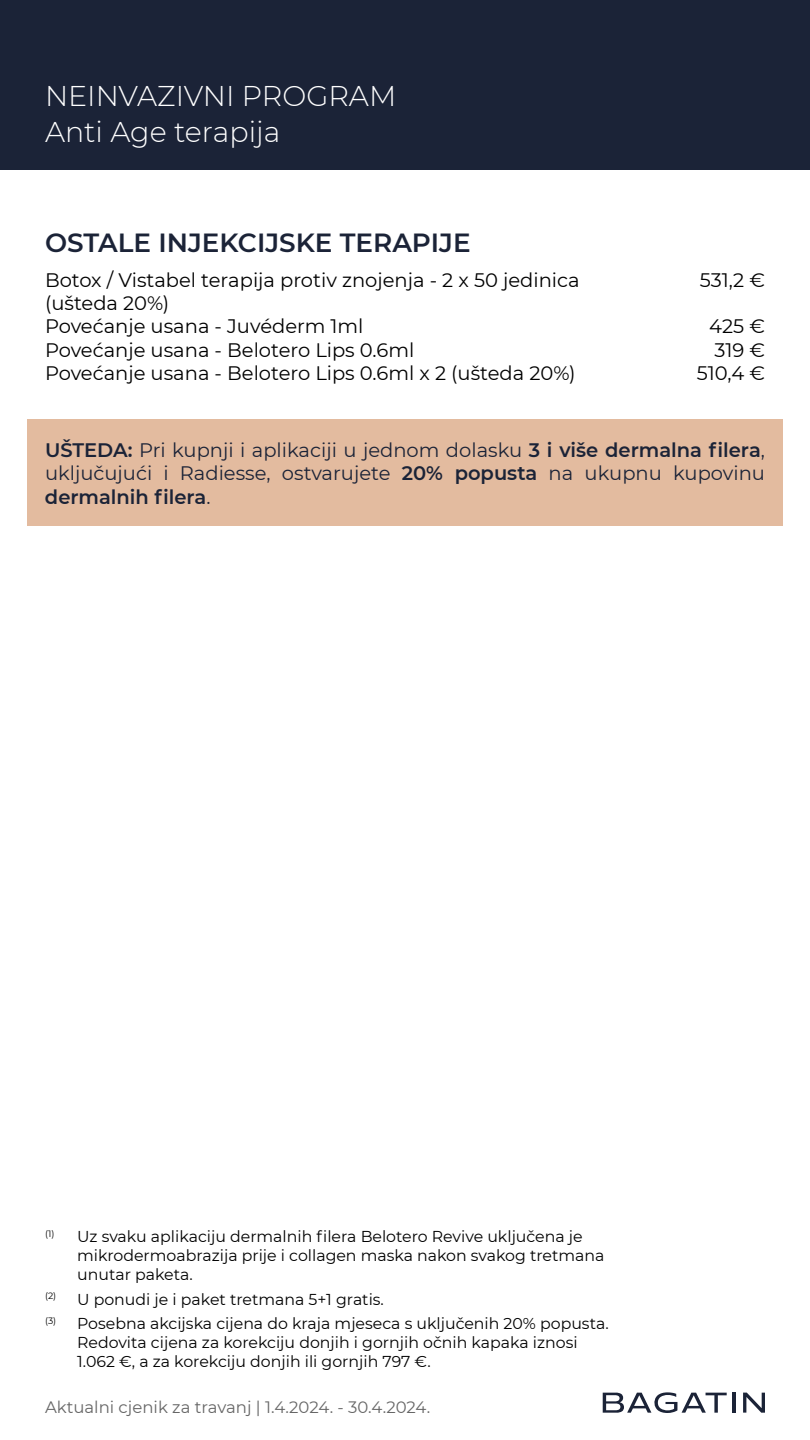
<style>
.page{position:relative;width:810px;height:1440px;background:#fff}
.page>*{position:absolute;margin:0;border:0;box-sizing:border-box;transform-origin:0 0}
.t1{font:300 28.5px/36px "Montserrat";color:#fff}
.t2{font:600 26.25px "Montserrat";color:#1b2337}
.t3{font:19.5px/23.4px "Montserrat";color:#000}
.t4{font:19.5px/23.4px "Montserrat";color:#1b2337;text-align:justify}
.t5{font:16.5px "Montserrat";color:#666}
.t6{font:15.75px/18.8px "Montserrat";color:#000}
.t7{font:9.15px "Montserrat";color:#000}
.s1{font-weight:600}
</style>
<div class="page">
<svg style="left:603px;top:1392px;width:124px;height:21px"></svg>
<hr style="left:732px;top:1393px;width:4px;height:20px;background:#1b2337">
<svg style="left:743px;top:1393px;width:22px;height:20px"></svg>
<div style="left:0;top:0;width:810px;height:170px;background:#1b2337"></div>
<div style="left:27px;top:420px;width:756px;height:106px;background:#e3bb9f"></div>
<h1 class="t1" style="left:45px;top:77px;width:353px">NEINVAZIVNI PROGRAM<br>Anti Age terapija</h1>
<h2 class="t2" style="left:45px;top:224px;width:427px">OSTALE INJEKCIJSKE TERAPIJE</h2>
<p class="t3" style="left:45px;top:267px;width:536px">Botox / Vistabel terapija protiv znojenja - 2 x 50 jedinica (ušteda 20%)<br>Povećanje usana - Juvéderm 1ml<br>Povećanje usana - Belotero Lips 0.6ml<br>Povećanje usana - Belotero Lips 0.6ml x 2 (ušteda 20%)</p>
<p class="t3" style="left:700px;top:267px;width:67px">531,2 €</p>
<p class="t3" style="left:697px;top:314px;width:70px;text-align:right">425 €<br>319 €<br>510,4 €</p>
<p class="t4" style="left:45px;top:438px;width:722px"><span class="s1">UŠTEDA:</span> Pri kupnji i aplikaciji u jednom dolasku <span class="s1">3 i više dermalna filera</span>, uključujući i Radiesse, ostvarujete <span class="s1">20% popusta</span> na ukupnu kupovinu <span class="s1">dermalnih filera</span>.</p>
<p class="t7" style="left:45px;top:1227px;width:11px">(1)</p>
<p class="t7" style="left:45px;top:1290px;width:13px">(2)</p>
<p class="t7" style="left:45px;top:1315px;width:13px">(3)</p>
<p class="t6" style="left:77px;top:1227px;width:529px">Uz svaku aplikaciju dermalnih filera Belotero Revive uključena je mikrodermoabrazija prije i collagen maska nakon svakog tretmana unutar paketa.</p>
<p class="t6" style="left:77px;top:1314px;width:533px">Posebna akcijska cijena do kraja mjeseca s uključenih 20% popusta.<br>Redovita cijena za korekciju donjih i gornjih očnih kapaka iznosi<br>1.062 €, a za korekciju donjih ili gornjih 797 €.</p>
<p class="t6" style="left:77px;top:1289px;width:308px">U ponudi je i paket tretmana 5+1 gratis.</p>
<p class="t5" style="left:45px;top:1396px;width:387px">Aktualni cjenik za travanj | 1.4.2024. - 30.4.2024.</p>
</div>
